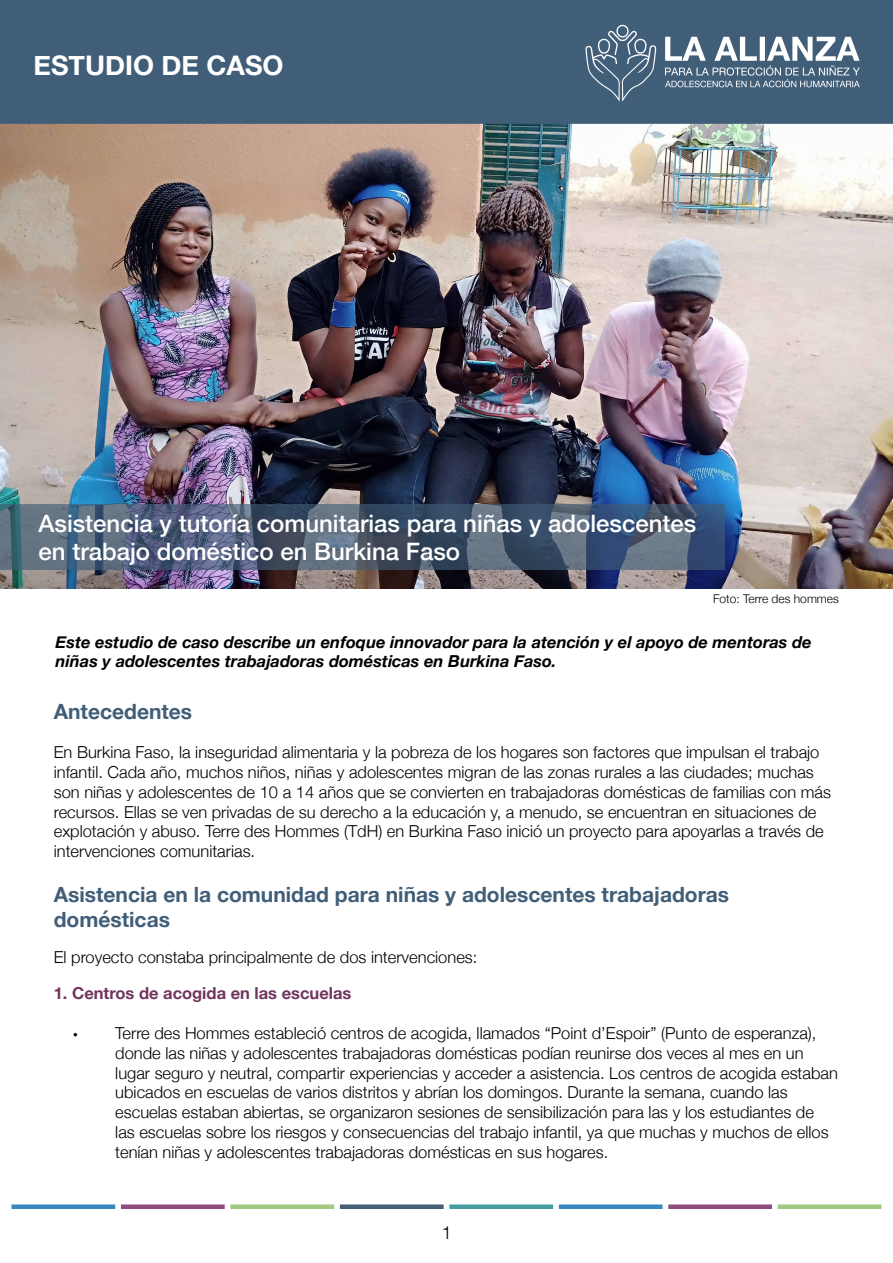
<style>
.page{position:relative;width:893px;height:1263px;background:#fff}
.page>*{position:absolute;margin:0;border:0;box-sizing:border-box;transform-origin:0 0}
.t1{font:700 27px "Helvetica Neue";color:#fff}
.t2{font:500 24px/28.8px "Helvetica Neue";color:#fff}
.t3{font:700 21px/25.2px "Helvetica Neue";color:#415e78}
.t4{font:300 18px "Helvetica";color:#000}
.t5{font:300 16.5px/19.8px "Helvetica Neue";color:#000}
.t6{font:italic 700 16.5px/19.8px "Helvetica Neue";color:#000}
.t7{font:700 16.5px "Helvetica Neue";color:#71355e}
.t8{font:300 12px "Helvetica Neue";color:#000}
.s1{font-family:"Myriad Pro";font-weight:400}
</style>
<div class="page">
<div style="left:11px;top:1204px;width:104px;height:5px;background:#3888c0"></div>
<div style="left:559px;top:1204px;width:104px;height:5px;background:#3888c0"></div>
<div style="left:230px;top:1204px;width:104px;height:5px;background:#a1c983"></div>
<div style="left:778px;top:1204px;width:103px;height:5px;background:#a1c983"></div>
<div style="left:340px;top:1204px;width:104px;height:5px;background:#465e76"></div>
<div style="left:449px;top:1204px;width:104px;height:5px;background:#459da0"></div>
<div style="left:121px;top:1204px;width:104px;height:5px;background:#8d4c7b"></div>
<div style="left:668px;top:1204px;width:104px;height:5px;background:#8d4c7b"></div>
<img style="left:0;top:124px;width:893px;height:464px">
<div style="left:1px;top:1px;width:891px;height:122px;background:#415e78"></div>
<div style="left:0;top:0;width:893px;height:124px;border:2px solid #415e78"></div>
<img style="left:585px;top:14px;width:308px;height:96px">
<svg style="left:0;top:504px;width:724px;height:65px;background:#4c5d74"></svg>
<h1 class="t1" style="left:34px;top:44px;width:252px">ESTUDIO DE CASO</h1>
<h2 class="t2" style="left:39px;top:507px;width:659px">Asistencia y tutoría comunitarias para niñas y adolescentes en trabajo doméstico en Burkina Faso</h2>
<p class="t8" style="left:713px;top:589px;width:127px">Foto: Terre des hommes</p>
<p class="t6" style="left:56px;top:632px;width:758px">Este estudio de caso describe un enfoque innovador para la atención y el apoyo de mentoras de niñas y adolescentes trabajadoras domésticas en Burkina Faso.</p>
<p class="t3" style="left:54px;top:699px;width:140px">Antecedentes</p>
<p class="t5" style="left:54px;top:741px;width:779px">En Burkina Faso, la inseguridad alimentaria y la pobreza de los hogares son factores que impulsan el trabajo infantil. Cada año, muchos niños, niñas y adolescentes migran de las zonas rurales a las ciudades; muchas son niñas y adolescentes de 10 a 14 años que se convierten en trabajadoras domésticas de familias con más recursos. Ellas se ven privadas de su derecho a la educación y, a menudo, se encuentran en situaciones de explotación y abuso. Terre des Hommes (TdH) en Burkina Faso inició un proyecto para apoyarlas a través de intervenciones comunitarias.</p>
<p class="t3" style="left:54px;top:883px;width:677px">Asistencia en la comunidad para niñas y adolescentes trabajadoras domésticas</p>
<p class="t5" style="left:54px;top:946px;width:425px">El proyecto constaba principalmente de dos intervenciones:</p>
<p class="t7" style="left:54px;top:981px;width:299px">1. Centros de acogida en las escuelas</p>
<p class="t5" style="left:115px;top:1022px;width:724px;text-indent:-42px"><span class="s1">•</span> Terre des Hommes estableció centros de acogida, llamados “Point d’Espoir” (Punto de esperanza), donde las niñas y adolescentes trabajadoras domésticas podían reunirse dos veces al mes en un lugar seguro y neutral, compartir experiencias y acceder a asistencia. Los centros de acogida estaban ubicados en escuelas de varios distritos y abrían los domingos. Durante la semana, cuando las escuelas estaban abiertas, se organizaron sesiones de sensibilización para las y los estudiantes de<br>las escuelas sobre los riesgos y consecuencias del trabajo infantil, ya que muchas y muchos de ellos tenían niñas y adolescentes trabajadoras domésticas en sus hogares.</p>
<p class="t4" style="left:441px;top:1217px;width:12px">1</p>
</div>
